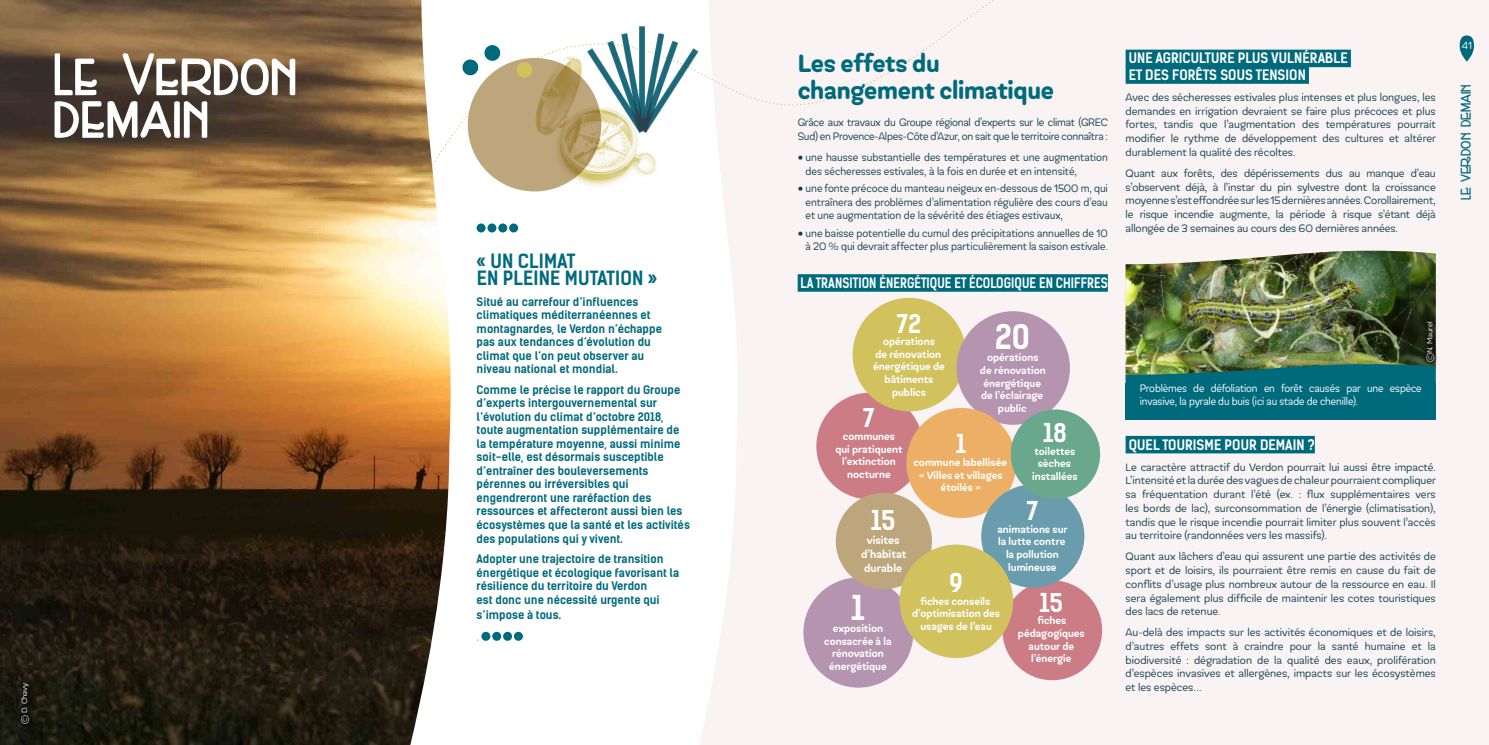
<style>
.page{position:relative;width:1489px;height:745px;background:#fff}
.page>*{position:absolute;margin:0;border:0;box-sizing:border-box;transform-origin:0 0}
.t1{font:52.38px/42.5px "DK Weltschmerz";color:#fff}
.t2{font:700 32.5px "Kelson Sans";color:#fff}
.t3{font:700 26px "Kelson Sans";color:#fff}
.t4{font:700 25px/26.2px "Globa";letter-spacing:-.01em;color:#006a7d}
.t5{font:700 24.75px "Kelson Sans";color:#fff}
.t6{font:700 18.75px/17.5px "Kelson Sans";letter-spacing:.005em;color:#006a7d}
.t7{font:700 13.75px/16.6px "Kelson Sans";letter-spacing:.005em;color:#fff;scale:.95 1}
.t8{font:700 13.75px "Kelson Sans";letter-spacing:.005em;color:#fff;scale:.85 1}
.t9{font:12.5px "DK Weltschmerz";color:#006a7d}
.t10{font:700 11.25px/13.5px "Kelson Sans";color:#006a7d}
.t11{font:700 11.25px "Kelson Sans";color:#ecaf65;scale:.9 1}
.t12{font:500 11px/14.2px "Globa";color:#fff;text-align:center}
.t13{font:300 10.62px/13.8px "Globa";color:#0f4151;text-align:justify}
.t14{font:300 10.62px/13.8px "Globa";color:#0f4151;text-align:justify;scale:.95 1}
.t15{font:300 10.62px/13.8px "Globa";letter-spacing:-.02em;color:#0f4151;scale:.95 1}
.t16{font:300 10.62px/13.8px "Globa";letter-spacing:-.01em;color:#fff;scale:.93 1}
.t17{font:500 10.5px/12.6px "Globa";color:#fff;text-align:center}
.t18{font:300 10px "Globa";color:#fff}
.t19{font:300 7.5px "Globa";color:#fff}
</style>
<div class="page">
<div style="left:0;top:0;width:1488px;height:744px;background:#faf3f3"></div>
<div style="left:453px;top:191px;width:15px;height:553px;background:#fff"></div>
<svg style="left:702px;top:133px;width:35px;height:596px;fill:#fff"></svg>
<div style="left:468px;top:0;width:234px;height:744px;background:#fff"></div>
<div style="left:476px;top:223px;width:9px;height:9px;background:#006a7d;border-radius:50%"></div>
<div style="left:487px;top:223px;width:9px;height:9px;background:#006a7d;border-radius:50%"></div>
<div style="left:498px;top:223px;width:9px;height:9px;background:#006a7d;border-radius:50%"></div>
<div style="left:509px;top:223px;width:9px;height:9px;background:#006a7d;border-radius:50%"></div>
<div style="left:481px;top:631px;width:9px;height:9px;background:#006a7d;border-radius:50%"></div>
<div style="left:492px;top:631px;width:9px;height:9px;background:#006a7d;border-radius:50%"></div>
<div style="left:503px;top:631px;width:9px;height:9px;background:#006a7d;border-radius:50%"></div>
<div style="left:514px;top:631px;width:9px;height:9px;background:#006a7d;border-radius:50%"></div>
<div style="left:453px;top:0;width:233px;height:191px;background:#fff"></div>
<svg style="left:688px;top:0;width:786px;height:133px"></svg>
<div style="left:468px;top:58px;width:133px;height:133px;background:#bda67b;border-radius:50%"></div>
<img style="left:509px;top:45px;width:151px;height:152px">
<svg style="left:461px;top:44px;width:40px;height:32px"></svg>
<svg style="left:516px;top:61px;width:17px;height:17px"></svg>
<div style="left:797px;top:274px;width:310px;height:17px;background:#006a7d"></div>
<div style="left:803px;top:577px;width:110px;height:110px;background:#b594b0;border-radius:50%"></div>
<div style="left:1002px;top:580px;width:100px;height:99px;background:#cb7c84;border-radius:50%"></div>
<div style="left:816px;top:392px;width:106px;height:107px;background:#cb7c84;border-radius:50%"></div>
<div style="left:852px;top:297px;width:114px;height:114px;background:#d1c25e;border-radius:50%"></div>
<div style="left:956px;top:311px;width:113px;height:113px;background:#b594b0;border-radius:50%"></div>
<div style="left:906px;top:407px;width:110px;height:110px;background:#ecaf65;border-radius:50%"></div>
<div style="left:835px;top:492px;width:97px;height:96px;background:#bda67b;border-radius:50%"></div>
<div style="left:981px;top:484px;width:103px;height:103px;background:#699cac;border-radius:50%"></div>
<div style="left:1010px;top:409px;width:90px;height:89px;background:#69a88d;border-radius:50%"></div>
<div style="left:899px;top:544px;width:114px;height:113px;background:#d1c25e;border-radius:50%"></div>
<div style="left:1125px;top:50px;width:225px;height:17px;background:#006a7d"></div>
<div style="left:1125px;top:66px;width:183px;height:18px;background:#006a7d"></div>
<div style="left:1125px;top:435px;width:189px;height:18px;background:#006a7d"></div>
<img style="left:1125px;top:250px;width:310px;height:133px">
<div style="left:1125px;top:383px;width:310px;height:36px;background:#006a7d"></div>
<img style="left:583px;top:11px;width:117px;height:129px">
<img style="left:0;top:0;width:452px;height:744px">
<svg style="left:17px;top:677px;width:16px;height:50px"></svg>
<svg style="left:1421px;top:317px;width:17px;height:49px"></svg>
<h1 class="t1" style="left:52px;top:51px;width:246px">Le Verdon demain</h1>
<p class="t19" style="left:20px;top:723px;width:43px;rotate:-90deg">© D. Chavy</p>
<h3 class="t6" style="left:476px;top:252px;width:182px">« UN CLIMAT<br>EN PLEINE MUTATION »</h3>
<p class="t10" style="left:476px;top:294px;width:187px">Situé au carrefour d’influences climatiques méditerranéennes et montagnardes, le Verdon n’échappe pas aux tendances d’évolution du climat que l’on peut observer au niveau national et mondial.</p>
<p class="t10" style="left:476px;top:382px;width:215px">Comme le précise le rapport du Groupe d’experts intergouvernemental sur l’évolution du climat d’octobre 2018, toute augmentation supplémentaire de la température moyenne, aussi minime soit-elle, est désormais susceptible d’entraîner des bouleversements pérennes ou irréversibles qui engendreront une raréfaction des ressources et affecteront aussi bien les écosystèmes que la santé et les activités des populations qui y vivent.</p>
<p class="t10" style="left:476px;top:552px;width:204px">Adopter une trajectoire de transition énergétique et écologique favorisant la résilience du territoire du Verdon<br>est donc une nécessité urgente qui</p>
<p class="t10" style="left:476px;top:607px;width:86px">s’impose à tous.</p>
<p class="t11" style="left:476px;top:629px;width:4px">.</p>
<h3 class="t4" style="left:797px;top:51px;width:258px">Les effets du changement climatique</h3>
<p class="t15" style="left:797px;top:116px;width:328px">Grâce aux travaux du Groupe régional d’experts sur le climat (GREC<br>Sud) en Provence-Alpes-Côte d’Azur, on sait que le territoire connaîtra :</p>
<p class="t14" style="left:805px;top:150px;width:320px;text-indent:-8px">• une hausse substantielle des températures et une augmentation des sécheresses estivales, à la fois en durée et en intensité,</p>
<p class="t14" style="left:805px;top:181px;width:320px;text-indent:-8px">• une fonte précoce du manteau neigeux en-dessous de 1500 m, qui entraînera des problèmes d’alimentation régulière des cours d’eau et une augmentation de la sévérité des étiages estivaux,</p>
<p class="t14" style="left:797px;top:226px;width:328px;text-align:right">• une baisse potentielle du cumul des précipitations annuelles de 10 à 20 % qui devrait affecter plus particulièrement la saison estivale.</p>
<p class="t8" style="left:800px;top:274px;width:363px">LA TRANSITION ÉNERGÉTIQUE ET ÉCOLOGIQUE EN CHIFFRES</p>
<h3 class="t5" style="left:896px;top:308px;width:26px">72</h3>
<p class="t17" style="left:873px;top:335px;width:73px">opérations<br>de rénovation énergétique de bâtiments publics</p>
<h2 class="t2" style="left:994px;top:316px;width:37px">20</h2>
<p class="t17" style="left:979px;top:351px;width:67px">opérations de rénovation énergétique de l’éclairage public</p>
<h3 class="t5" style="left:863px;top:403px;width:13px">7</h3>
<p class="t17" style="left:835px;top:430px;width:69px">communes qui pratiquent l’extinction nocturne</p>
<h3 class="t5" style="left:1043px;top:417px;width:25px">18</h3>
<p class="t17" style="left:1032px;top:444px;width:47px">toilettes sèches installées</p>
<h3 class="t5" style="left:955px;top:428px;width:12px">1</h3>
<p class="t17" style="left:913px;top:456px;width:95px">commune labellisée « Villes et villages étoilés »</p>
<h3 class="t5" style="left:1026px;top:495px;width:13px">7</h3>
<p class="t17" style="left:997px;top:522px;width:72px">animations sur la lutte contre la pollution lumineuse</p>
<h3 class="t3" style="left:870px;top:503px;width:26px">15</h3>
<p class="t12" style="left:861px;top:532px;width:47px">visites d’habitat durable</p>
<h3 class="t5" style="left:949px;top:567px;width:15px">9</h3>
<p class="t17" style="left:912px;top:594px;width:89px">fiches conseils d’optimisation des usages de l’eau</p>
<h3 class="t5" style="left:1039px;top:587px;width:25px">15</h3>
<p class="t17" style="left:1017px;top:614px;width:68px">fiches pédagogiques autour de l’énergie</p>
<h2 class="t2" style="left:851px;top:587px;width:15px">1</h2>
<p class="t17" style="left:824px;top:622px;width:69px">exposition consacrée à la rénovation énergétique</p>
<p class="t7" style="left:1128px;top:50px;width:232px">UNE AGRICULTURE PLUS VULNÉRABLE<br>ET DES FORÊTS SOUS TENSION</p>
<p class="t13" style="left:1125px;top:90px;width:312px">Avec des sécheresses estivales plus intenses et plus longues, les demandes en irrigation devraient se faire plus précoces et plus fortes, tandis que l’augmentation des températures pourrait modifier le rythme de développement des cultures et altérer durablement la qualité des récoltes.</p>
<p class="t13" style="left:1125px;top:166px;width:312px">Quant aux forêts, des dépérissements dus au manque d’eau s’observent déjà, à l’instar du pin sylvestre dont la croissance moyenne s’est effondrée sur les 15 dernières années. Corollairement, le risque incendie augmente, la période à risque s’étant déjà allongée de 3 semaines au cours des 60 dernières années.</p>
<p class="t19" style="left:1425px;top:362px;width:42px;rotate:-90deg">©N. Maurel</p>
<p class="t16" style="left:1139px;top:381px;width:304px">Problèmes de défoliation en forêt causés par une espèce invasive, la pyrale du buis (ici au stade de chenille).</p>
<p class="t7" style="left:1128px;top:436px;width:197px">QUEL TOURISME POUR DEMAIN ?</p>
<p class="t14" style="left:1125px;top:460px;width:328px">Le caractère attractif du Verdon pourrait lui aussi être impacté.<br>L’intensité et la durée des vagues de chaleur pourraient compliquer sa fréquentation durant l’été (ex. : flux supplémentaires vers les bords de lac), surconsommation de l’énergie (climatisation), tandis que le risque incendie pourrait limiter plus souvent l’accès au territoire (randonnées vers les massifs).</p>
<p class="t13" style="left:1125px;top:549px;width:312px">Quant aux lâchers d’eau qui assurent une partie des activités de sport et de loisirs, ils pourraient être remis en cause du fait de conflits d’usage plus nombreux autour de la ressource en eau. Il sera également plus difficile de maintenir les cotes touristiques des lacs de retenue.</p>
<p class="t13" style="left:1125px;top:625px;width:312px">Au-delà des impacts sur les activités économiques et de loisirs, d’autres effets sont à craindre pour la santé humaine et la biodiversité : dégradation de la qualité des eaux, prolifération d’espèces invasives et allergènes, impacts sur les écosystèmes et les espèces…</p>
<p class="t18" style="left:1461px;top:39px;width:12px">41</p>
<p class="t9" style="left:1457px;top:200px;width:117px;rotate:-90deg">LE VERDON DEMAIN</p>
</div>
